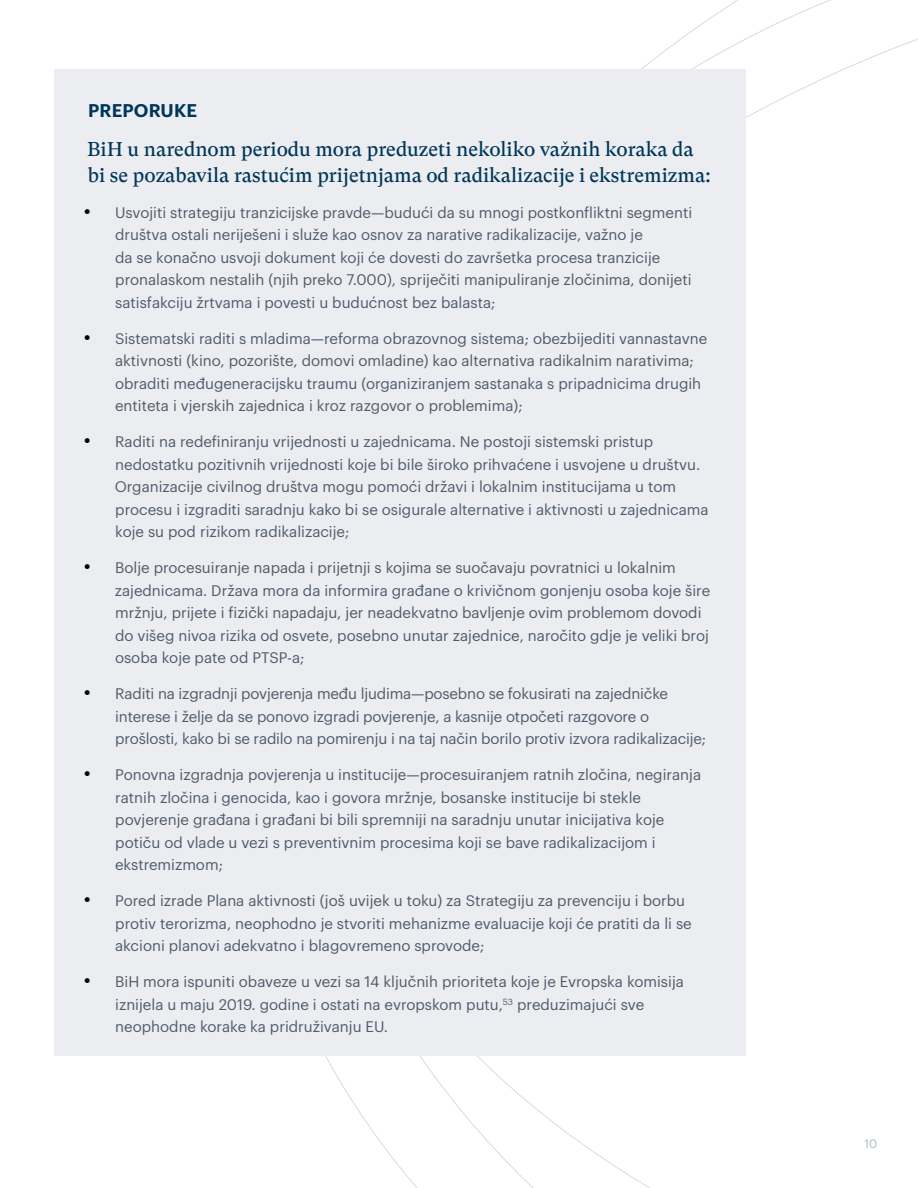
<style>
.page{position:relative;width:918px;height:1188px;background:#fff}
.page>*{position:absolute;margin:0;border:0;box-sizing:border-box;transform-origin:0 0}
.t1{font:19.5px/25.5px "GT Super Text";color:#003659}
.t2{font:600 18px "Graphik";letter-spacing:.005em;color:#003659}
.t3{font:15px/22.5px "Graphik";color:#505b6b}
.t4{font:12px "Graphik";color:#adb9c4}
.s1{font-size:21px;color:#000}
</style>
<div class="page">
<div style="left:54px;top:69px;width:692px;height:72px;background:#ebedf0"></div>
<div style="left:54px;top:108px;width:692px;height:99px;background:#ebedf0"></div>
<div style="left:54px;top:172px;width:692px;height:159px;background:#ebedf0"></div>
<div style="left:54px;top:298px;width:692px;height:136px;background:#ebedf0"></div>
<div style="left:54px;top:401px;width:692px;height:159px;background:#ebedf0"></div>
<div style="left:54px;top:527px;width:692px;height:159px;background:#ebedf0"></div>
<div style="left:54px;top:653px;width:692px;height:114px;background:#ebedf0"></div>
<div style="left:54px;top:734px;width:692px;height:159px;background:#ebedf0"></div>
<div style="left:54px;top:860px;width:692px;height:114px;background:#ebedf0"></div>
<div style="left:54px;top:941px;width:692px;height:114px;background:#ebedf0"></div>
<p class="t2" style="left:88px;top:97px;width:110px">PREPORUKE</p>
<h1 class="t1" style="left:87px;top:137px;width:625px">BiH u narednom periodu mora preduzeti nekoliko važnih koraka da bi se pozabavila rastućim prijetnjama od radikalizacije i ekstremizma:</h1>
<p class="t3" style="left:115px;top:200px;width:579px;text-indent:-31px"><span class="s1">•</span> Usvojiti strategiju tranzicijske pravde—budući da su mnogi postkonfliktni segmenti društva ostali neriješeni i služe kao osnov za narative radikalizacije, važno je<br>da se konačno usvoji dokument koji će dovesti do završetka procesa tranzicije pronalaskom nestalih (njih preko 7.000), spriječiti manipuliranje zločinima, donijeti satisfakciju žrtvama i povesti u budućnost bez balasta;</p>
<p class="t3" style="left:115px;top:326px;width:594px;text-indent:-31px"><span class="s1">•</span> Sistematski raditi s mladima—reforma obrazovnog sistema; obezbijediti vannastavne aktivnosti (kino, pozorište, domovi omladine) kao alternativa radikalnim narativima; obraditi međugeneracijsku traumu (organiziranjem sastanaka s pripadnicima drugih entiteta i vjerskih zajednica i kroz razgovor o problemima);</p>
<p class="t3" style="left:115px;top:429px;width:595px;text-indent:-31px"><span class="s1">•</span> Raditi na redefiniranju vrijednosti u zajednicama. Ne postoji sistemski pristup nedostatku pozitivnih vrijednosti koje bi bile široko prihvaćene i usvojene u društvu.<br>Organizacije civilnog društva mogu pomoći državi i lokalnim institucijama u tom procesu i izgraditi saradnju kako bi se osigurale alternative i aktivnosti u zajednicama koje su pod rizikom radikalizacije;</p>
<p class="t3" style="left:115px;top:555px;width:597px;text-indent:-31px"><span class="s1">•</span> Bolje procesuiranje napada i prijetnji s kojima se suočavaju povratnici u lokalnim zajednicama. Država mora da informira građane o krivičnom gonjenju osoba koje šire mržnju, prijete i fizički napadaju, jer neadekvatno bavljenje ovim problemom dovodi do višeg nivoa rizika od osvete, posebno unutar zajednice, naročito gdje je veliki broj osoba koje pate od PTSP-a;</p>
<p class="t3" style="left:115px;top:681px;width:593px;text-indent:-32px"><span class="s1">•</span> Raditi na izgradnji povjerenja među ljudima—posebno se fokusirati na zajedničke interese i želje da se ponovo izgradi povjerenje, a kasnije otpočeti razgovore o prošlosti, kako bi se radilo na pomirenju i na taj način borilo protiv izvora radikalizacije;</p>
<p class="t3" style="left:115px;top:762px;width:588px;text-indent:-31px"><span class="s1">•</span> Ponovna izgradnja povjerenja u institucije—procesuiranjem ratnih zločina, negiranja ratnih zločina i genocida, kao i govora mržnje, bosanske institucije bi stekle povjerenje građana i građani bi bili spremniji na saradnju unutar inicijativa koje potiču od vlade u vezi s preventivnim procesima koji se bave radikalizacijom i ekstremizmom;</p>
<p class="t3" style="left:115px;top:888px;width:578px;text-indent:-31px"><span class="s1">•</span> Pored izrade Plana aktivnosti (još uvijek u toku) za Strategiju za prevenciju i borbu protiv terorizma, neophodno je stvoriti mehanizme evaluacije koji će pratiti da li se akcioni planovi adekvatno i blagovremeno sprovode;</p>
<p class="t3" style="left:115px;top:969px;width:570px;text-indent:-32px"><span class="s1">•</span> BiH mora ispuniti obaveze u vezi sa 14 ključnih prioriteta koje je Evropska komisija iznijela u maju 2019. godine i ostati na evropskom putu,<sup>53</sup> preduzimajući sve neophodne korake ka pridruživanju EU.</p>
<p class="t4" style="left:864px;top:1134px;width:15px">10</p>
</div>
